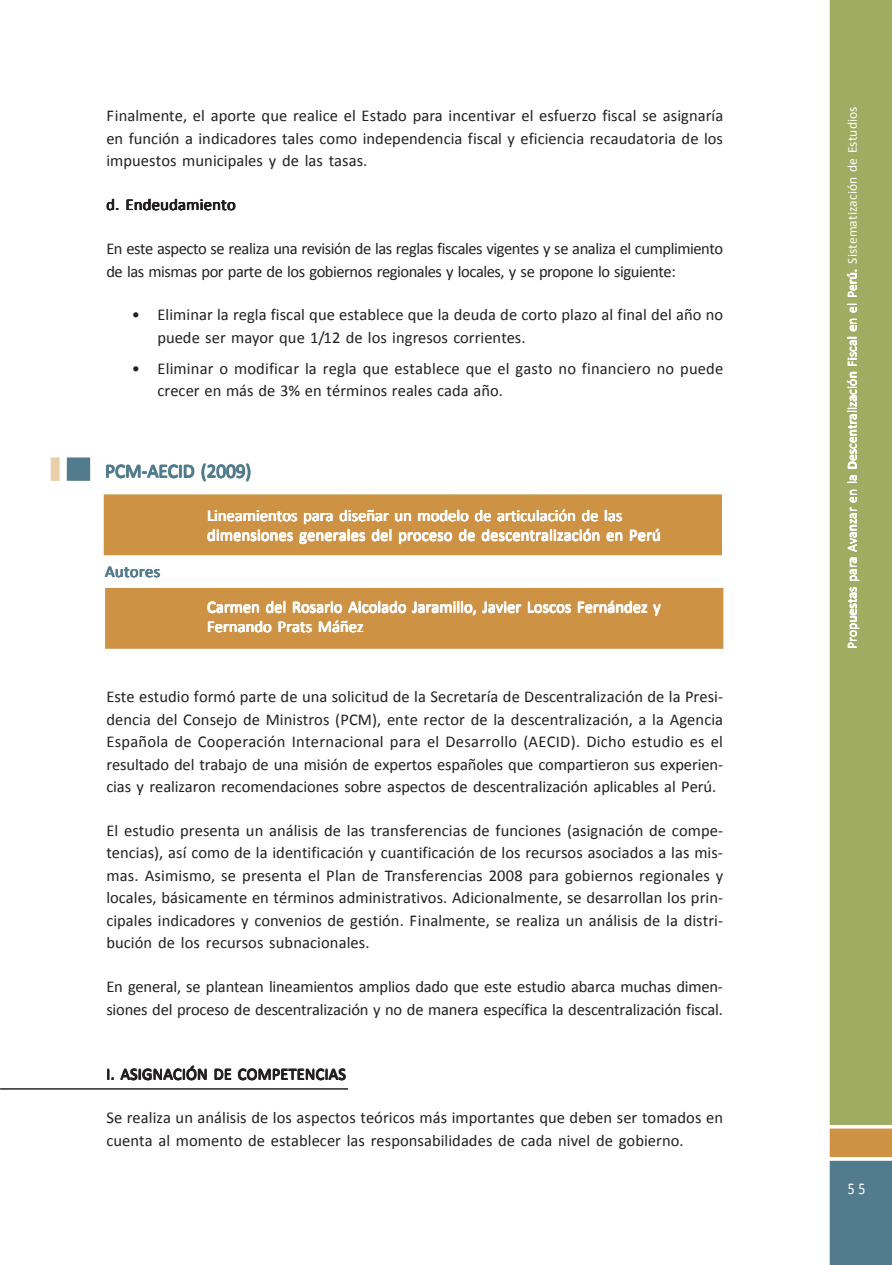
<style>
.page{position:relative;width:892px;height:1265px;background:#fff}
.page>*{position:absolute;margin:0;border:0;box-sizing:border-box;transform-origin:0 0}
.t1{font:19.5px "Calibri";letter-spacing:-.01em;color:#527c8d}
.t2{font:16.5px/22.5px "Calibri";letter-spacing:.005em;color:#231f20}
.t3{font:16.5px/19.8px "Calibri";letter-spacing:.005em;color:#fff}
.t4{font:16.5px/22.5px "Calibri";letter-spacing:-.025em;color:#231f20}
.t5{font:16.5px "Calibri";letter-spacing:.02em;color:#527c8d}
.t6{font:16.5px "Calibri";letter-spacing:.005em;color:#fff;scale:.83 1}
.t7{font:13.5px "Calibri";letter-spacing:.005em;color:#fff}
</style>
<div class="page">
<div style="left:829px;top:0;width:62px;height:1125px;background:#a1ac63"></div>
<svg style="left:829px;top:1128px;width:62px;height:137px;background:#748784"></svg>
<hr style="left:0;top:1088px;width:348px;height:1px;background:#231f20">
<div style="left:105px;top:588px;width:618px;height:61px;background:#ce9245;border:3px solid #ce9245"></div>
<div style="left:104px;top:494px;width:618px;height:61px;background:#ce9245;border:3px solid #ce9245"></div>
<div style="left:67px;top:457px;width:23px;height:24px;background:#527c8d;border:1px solid #527c8d"></div>
<div style="left:51px;top:457px;width:9px;height:24px;background:#eacda9;border:1px solid #eacda9"></div>
<p class="t2" style="left:106px;top:106px;width:618px;text-align:justify">Finalmente, el aporte que realice el Estado para incentivar el esfuerzo fiscal se asignaría en función a indicadores tales como independencia fiscal y eficiencia recaudatoria de los impuestos municipales y de las tasas.</p>
<p class="t2" style="left:107px;top:195px;width:131px">d. Endeudamiento</p>
<p class="t4" style="left:106px;top:239px;width:618px">En este aspecto se realiza una revisión de las reglas fiscales vigentes y se analiza el cumplimiento de las mismas por parte de los gobiernos regionales y locales, y se propone lo siguiente:</p>
<p class="t2" style="left:157px;top:305px;width:567px;text-indent:-26px">• Eliminar la regla fiscal que establece que la deuda de corto plazo al final del año no puede ser mayor que 1/12 de los ingresos corrientes.</p>
<p class="t2" style="left:157px;top:358px;width:567px;text-indent:-26px">• Eliminar o modificar la regla que establece que el gasto no financiero no puede crecer en más de 3% en términos reales cada año.</p>
<p class="t1" style="left:105px;top:463px;width:148px">PCM-AECID (2009)</p>
<p class="t5" style="left:105px;top:565px;width:57px">Autores</p>
<p class="t3" style="left:207px;top:507px;width:455px">Lineamientos para diseñar un modelo de articulación de las dimensiones generales del proceso de descentralización en Perú</p>
<p class="t3" style="left:207px;top:598px;width:455px">Carmen del Rosario Alcolado Jaramillo, Javier Loscos Fernández y<br>Fernando Prats Máñez</p>
<p class="t2" style="left:106px;top:686px;width:618px;text-align:justify">Este estudio formó parte de una solicitud de la Secretaría de Descentralización de la Presi&shy;dencia del Consejo de Ministros (PCM), ente rector de la descentralización, a la Agencia Española de Cooperación Internacional para el Desarrollo (AECID). Dicho estudio es el resultado del trabajo de una misión de expertos españoles que compartieron sus experien&shy;cias y realizaron recomendaciones sobre aspectos de descentralización aplicables al Perú.</p>
<p class="t2" style="left:106px;top:820px;width:618px;text-align:justify">El estudio presenta un análisis de las transferencias de funciones (asignación de compe&shy;tencias), así como de la identificación y cuantificación de los recursos asociados a las mis&shy;mas. Asimismo, se presenta el Plan de Transferencias 2008 para gobiernos regionales y locales, básicamente en términos administrativos. Adicionalmente, se desarrollan los prin&shy;cipales indicadores y convenios de gestión. Finalmente, se realiza un análisis de la distri&shy;bución de los recursos subnacionales.</p>
<p class="t2" style="left:106px;top:976px;width:618px">En general, se plantean lineamientos amplios dado que este estudio abarca muchas dimen&shy;siones del proceso de descentralización y no de manera específica la descentralización fiscal.</p>
<p class="t2" style="left:107px;top:1064px;width:241px">I. ASIGNACIÓN DE COMPETENCIAS</p>
<p class="t2" style="left:106px;top:1108px;width:618px">Se realiza un análisis de los aspectos teóricos más importantes que deben ser tomados en cuenta al momento de establecer las responsabilidades de cada nivel de gobierno.</p>
<p class="t7" style="left:846px;top:649px;width:543px;rotate:-90deg">Propuestas para Avanzar en la Descentralización Fiscal en el Perú. Sistematización de Estudios</p>
<p class="t7" style="left:846px;top:575px;width:8px;rotate:-90deg">a</p>
<p class="t6" style="left:847px;top:1181px;width:23px">5 5</p>
</div>
